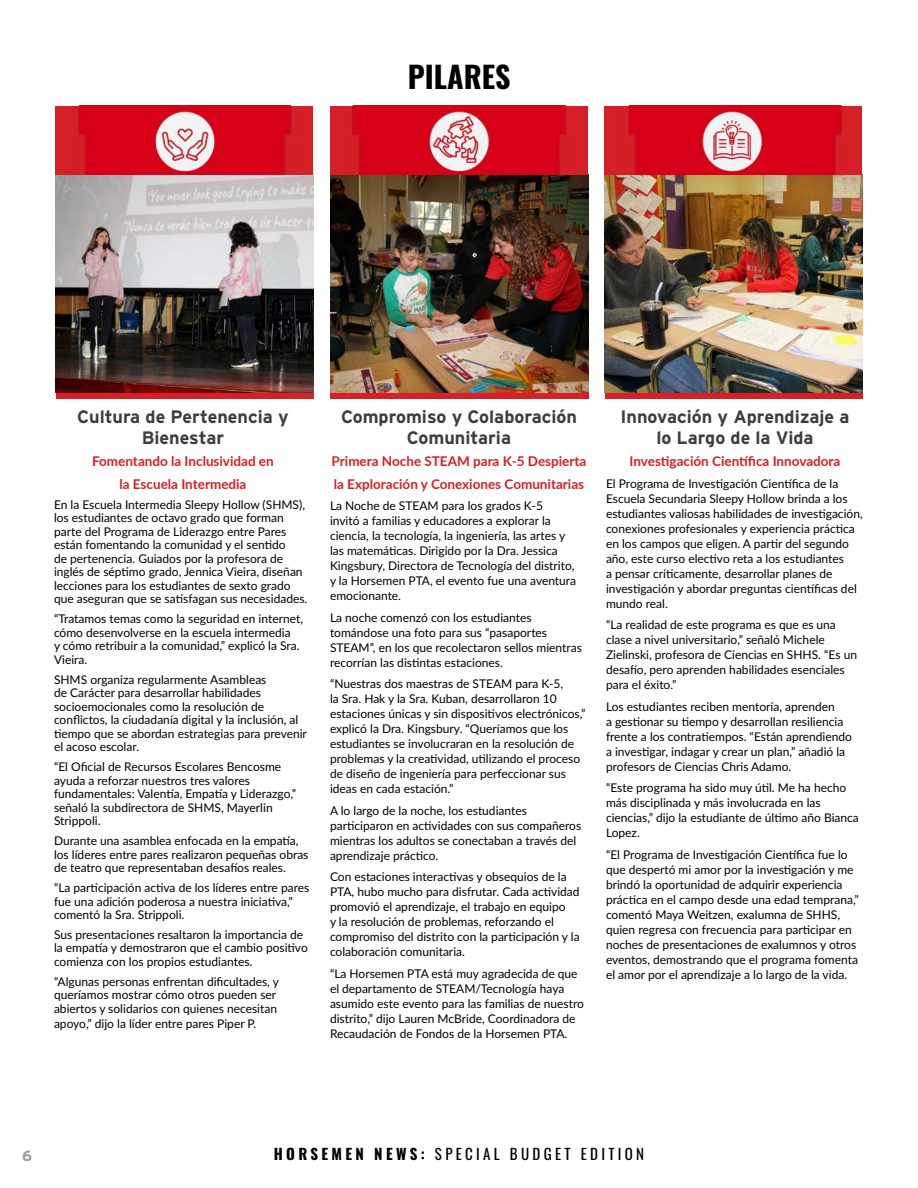
<style>
.page{position:relative;width:918px;height:1188px;background:#fff}
.page>*{position:absolute;margin:0;border:0;box-sizing:border-box;transform-origin:0 0}
.t1{font:700 30px "Oswald";color:#000}
.t2{font:700 18px/21px "Interstate";color:#3d3d3d;text-align:center}
.t3{font:15px "Oswald";letter-spacing:.22em;color:#000}
.t4{font:700 15px "Interstate";color:#97999c}
.t5{font:700 13.5px/22.5px "Lato";color:#d52027;text-align:center}
.t6{font:12px/15px "Lato";color:#000}
.s1{font-weight:700}
</style>
<div class="page">
<div style="left:56px;top:393px;width:258px;height:6px;background:#d52027"></div>
<div style="left:330px;top:393px;width:258px;height:6px;background:#d52027"></div>
<div style="left:605px;top:393px;width:258px;height:6px;background:#d52027"></div>
<img style="left:56px;top:175px;width:258px;height:218px">
<img style="left:330px;top:175px;width:258px;height:218px">
<img style="left:604px;top:175px;width:258px;height:218px">
<div style="left:56px;top:106px;width:258px;height:69px;background:#d52027"></div>
<img style="left:78px;top:106px;width:214px;height:69px">
<div style="left:330px;top:106px;width:258px;height:69px;background:#d52027"></div>
<img style="left:352px;top:106px;width:215px;height:69px">
<div style="left:604px;top:106px;width:258px;height:69px;background:#d52027"></div>
<img style="left:628px;top:106px;width:214px;height:69px">
<p class="t1" style="left:408px;top:61px;width:104px">PILARES</p>
<p class="t2" style="left:77px;top:406px;width:213px">Cultura de Pertenencia y<br>Bienestar</p>
<p class="t5" style="left:92px;top:449px;width:183px">Fomentando la Inclusividad en la Escuela Intermedia</p>
<p class="t6" style="left:54px;top:497px;width:255px;line-height:13.5px">En la Escuela Intermedia Sleepy Hollow (SHMS), los estudiantes de octavo grado que forman parte del Programa de Liderazgo entre Pares están fomentando la comunidad y el sentido<br>de pertenencia. Guiados por la profesora de inglés de séptimo grado, Jennica Vieira, diseñan lecciones para los estudiantes de sexto grado que aseguran que se satisfagan sus necesidades.</p>
<p class="t6" style="left:54px;top:611px;width:251px;line-height:13.5px">“Tratamos temas como la seguridad en internet, cómo desenvolverse en la escuela intermedia<br>y cómo retribuir a la comunidad,” explicó la Sra.<br>Vieira.</p>
<p class="t6" style="left:54px;top:672px;width:255px;line-height:13.5px">SHMS organiza regularmente Asambleas<br>de Carácter para desarrollar habilidades socioemocionales como la resolución de conflictos, la ciudadanía digital y la inclusión, al tiempo que se abordan estrategias para prevenir el acoso escolar.</p>
<p class="t6" style="left:54px;top:759px;width:244px;line-height:13.5px">“El Oficial de Recursos Escolares Bencosme ayuda a reforzar nuestros tres valores fundamentales: Valentía, Empatía y Liderazgo,” señaló la subdirectora de SHMS, Mayerlin Strippoli.</p>
<p class="t6" style="left:54px;top:833px;width:256px;line-height:13.5px">Durante una asamblea enfocada en la empatía, los líderes entre pares realizaron pequeñas obras de teatro que representaban desafíos reales.</p>
<p class="t6" style="left:54px;top:880px;width:257px;line-height:13.5px">“La participación activa de los líderes entre pares fue una adición poderosa a nuestra iniciativa,” comentó la Sra. Strippoli.</p>
<p class="t6" style="left:54px;top:927px;width:255px;line-height:13.5px">Sus presentaciones resaltaron la importancia de la empatía y demostraron que el cambio positivo comienza con los propios estudiantes.</p>
<p class="t6" style="left:54px;top:974px;width:226px;line-height:13.5px">“Algunas personas enfrentan dificultades, y queríamos mostrar cómo otros pueden ser abiertos y solidarios con quienes necesitan</p>
<p class="t6" style="left:54px;top:1016px;width:204px">apoyo,” dijo la líder entre pares Piper P.</p>
<p class="t2" style="left:341px;top:406px;width:237px">Compromiso y Colaboración<br>Comunitaria</p>
<p class="t5" style="left:332px;top:449px;width:256px;text-align:left">Primera Noche STEAM para K-5 Despierta la Exploración y Conexiones Comunitarias</p>
<p class="t6" style="left:330px;top:498px;width:248px">La Noche de STEAM para los grados K-5<br>invitó a familias y educadores a explorar la ciencia, la tecnología, la ingeniería, las artes y las matemáticas. Dirigido por la Dra. Jessica Kingsbury, Directora de Tecnología del distrito, y la Horsemen PTA, el evento fue una aventura emocionante.</p>
<p class="t6" style="left:330px;top:609px;width:253px">La noche comenzó con los estudiantes tomándose una foto para sus “pasaportes STEAM”, en los que recolectaron sellos mientras recorrían las distintas estaciones.</p>
<p class="t6" style="left:330px;top:676px;width:257px">“Nuestras dos maestras de STEAM para K-5,<br>la Sra. Hak y la Sra. Kuban, desarrollaron 10 estaciones únicas y sin dispositivos electrónicos,” explicó la Dra. Kingsbury. “Queríamos que los estudiantes se involucraran en la resolución de problemas y la creatividad, utilizando el proceso de diseño de ingeniería para perfeccionar sus ideas en cada estación.”</p>
<p class="t6" style="left:330px;top:802px;width:253px">A lo largo de la noche, los estudiantes participaron en actividades con sus compañeros mientras los adultos se conectaban a través del aprendizaje práctico.</p>
<p class="t6" style="left:330px;top:869px;width:251px">Con estaciones interactivas y obsequios de la PTA, hubo mucho para disfrutar. Cada actividad promovió el aprendizaje, el trabajo en equipo<br>y la resolución de problemas, reforzando el compromiso del distrito con la participación y la colaboración comunitaria.</p>
<p class="t6" style="left:330px;top:965px;width:255px">“La Horsemen PTA está muy agradecida de que el departamento de STEAM/Tecnología haya asumido este evento para las familias de nuestro distrito,” dijo Lauren McBride, Coordinadora de Recaudación de Fondos de la Horsemen PTA.</p>
<p class="t2" style="left:620px;top:406px;width:231px">Innovación y Aprendizaje a lo Largo de la Vida</p>
<p class="t5" style="left:630px;top:449px;width:212px">Investigación Científica Innovadora</p>
<p class="t6" style="left:606px;top:475px;width:258px">El Programa de Investigación Científica de la Escuela Secundaria Sleepy Hollow brinda a los estudiantes valiosas habilidades de investigación, conexiones profesionales y experiencia práctica en los campos que eligen. A partir del segundo año, este curso electivo reta a los estudiantes<br>a pensar críticamente, desarrollar planes de investigación y abordar preguntas científicas del mundo real.</p>
<p class="t6" style="left:606px;top:617px;width:253px">“La realidad de este programa es que es una clase a nivel universitario,” señaló Michele Zielinski, profesora de Ciencias en SHHS. “Es un desafío, pero aprenden habilidades esenciales para el éxito.”</p>
<p class="t6" style="left:606px;top:698px;width:248px">Los estudiantes reciben mentoría, aprenden<br>a gestionar su tiempo y desarrollan resiliencia frente a los contratiempos. “Están aprendiendo a investigar, indagar y crear un plan,” añadió la profesors de Ciencias Chris Adamo.</p>
<p class="t6" style="left:606px;top:780px;width:254px">“Este programa ha sido muy útil. Me ha hecho más disciplinada y más involucrada en las ciencias,” dijo la estudiante de último año Bianca Lopez.</p>
<p class="t6" style="left:606px;top:846px;width:254px">“El Programa de Investigación Científica fue lo que despertó mi amor por la investigación y me brindó la oportunidad de adquirir experiencia práctica en el campo desde una edad temprana,” comentó Maya Weitzen, exalumna de SHHS, quien regresa con frecuencia para participar en noches de presentaciones de exalumnos y otros eventos, demostrando que el programa fomenta el amor por el aprendizaje a lo largo de la vida.</p>
<p class="t4" style="left:22px;top:1146px;width:11px">6</p>
<p class="t3" style="left:274px;top:1141px;width:372px"><span class="s1">HORSEMEN NEWS:</span> SPECIAL BUDGET EDITION</p>
</div>
